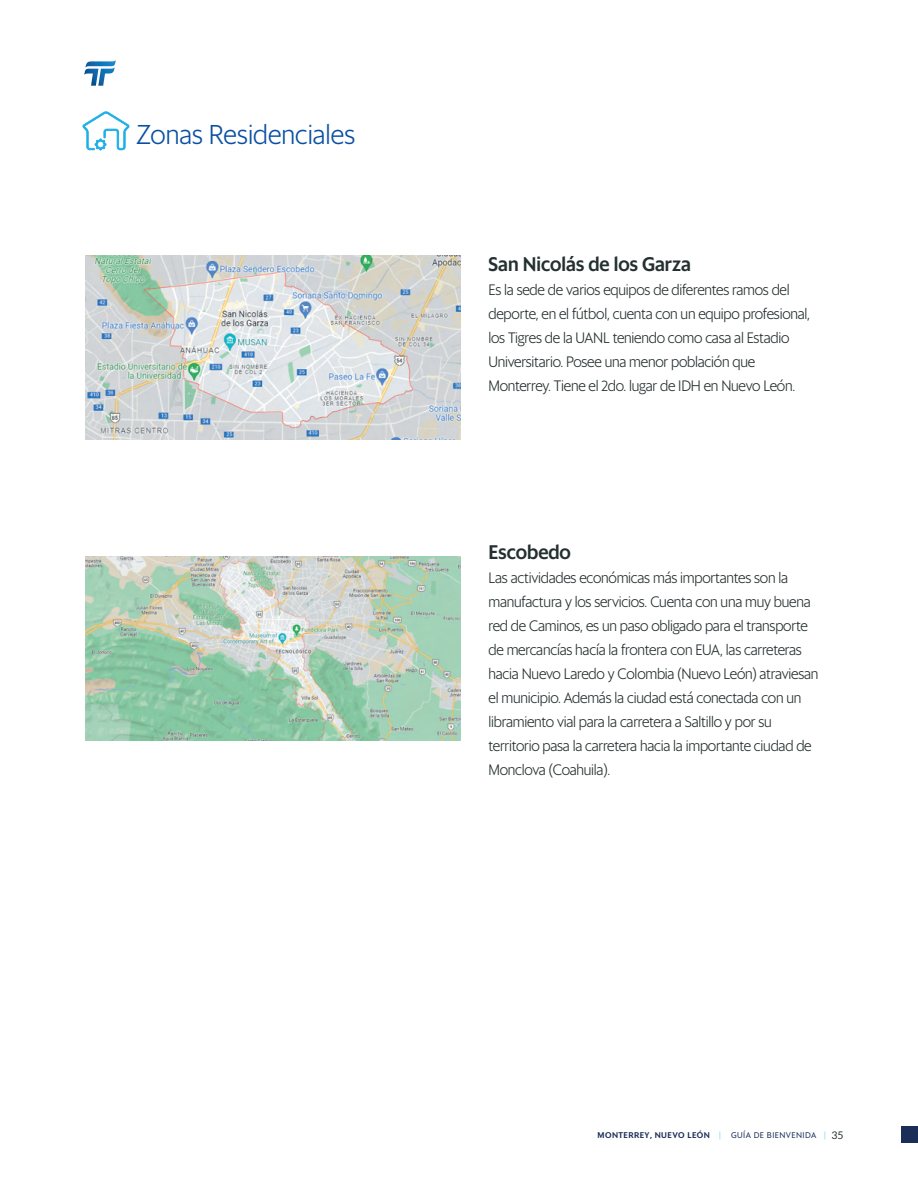
<style>
.page{position:relative;width:918px;height:1188px;background:#fff}
.page>*{position:absolute;margin:0;border:0;box-sizing:border-box;transform-origin:0 0}
.t1{font:300 27px "Sanomat Sans";color:#094fa3;scale:.96 1}
.t2{font:500 19.5px "Sanomat Sans";color:#242f2f;scale:.95 1}
.t3{font:300 15px/24px "Sanomat Sans";letter-spacing:-.015em;color:#242f2f;scale:.95 1}
.t4{font:500 8.25px "Sanomat Sans";letter-spacing:.05em;color:#1b2e58}
.s1{font-weight:200;color:#1dafe5}
.s2{font-weight:400}
.s3{font-family:"Lato";font-weight:400;font-size:10.5px;color:#242f2f}
</style>
<div class="page">
<img style="left:85px;top:557px;width:376px;height:183px">
<svg style="left:84px;top:60px;width:32px;height:26px"></svg>
<svg style="left:82px;top:111px;width:48px;height:39px"></svg>
<img style="left:85px;top:256px;width:376px;height:184px">
<div style="left:901px;top:1126px;width:17px;height:17px;background:#1b2e58"></div>
<h1 class="t1" style="left:136px;top:115px;width:229px">Zonas Residenciales</h1>
<h2 class="t2" style="left:489px;top:249px;width:215px">San Nicolás de los Garza</h2>
<p class="t3" style="left:489px;top:277px;width:340px">Es la sede de varios equipos de diferentes ramos del deporte, en el fútbol, cuenta con un equipo profesional, los Tigres de la UANL teniendo como casa al Estadio Universitario. Posee una menor población que Monterrey. Tiene el 2do. lugar de IDH en Nuevo León.</p>
<h2 class="t2" style="left:489px;top:537px;width:88px">Escobedo</h2>
<p class="t3" style="left:489px;top:565px;width:349px">Las actividades económicas más importantes son la manufactura y los servicios. Cuenta con una muy buena red de Caminos, es un paso obligado para el transporte de mercancías hacía la frontera con EUA, las carreteras hacia Nuevo Laredo y Colombia (Nuevo León) atraviesan el municipio. Además la ciudad está conectada con un libramiento vial para la carretera a Saltillo y por su territorio pasa la carretera hacia la importante ciudad de Monclova (Coahuila).</p>
<p class="t4" style="left:598px;top:1128px;width:247px">MONTERREY, NUEVO LEÓN <span class="s1">|</span> <span class="s2">GUÍA DE BIENVENIDA</span> <span class="s1">|</span> <span class="s3">35</span></p>
</div>
